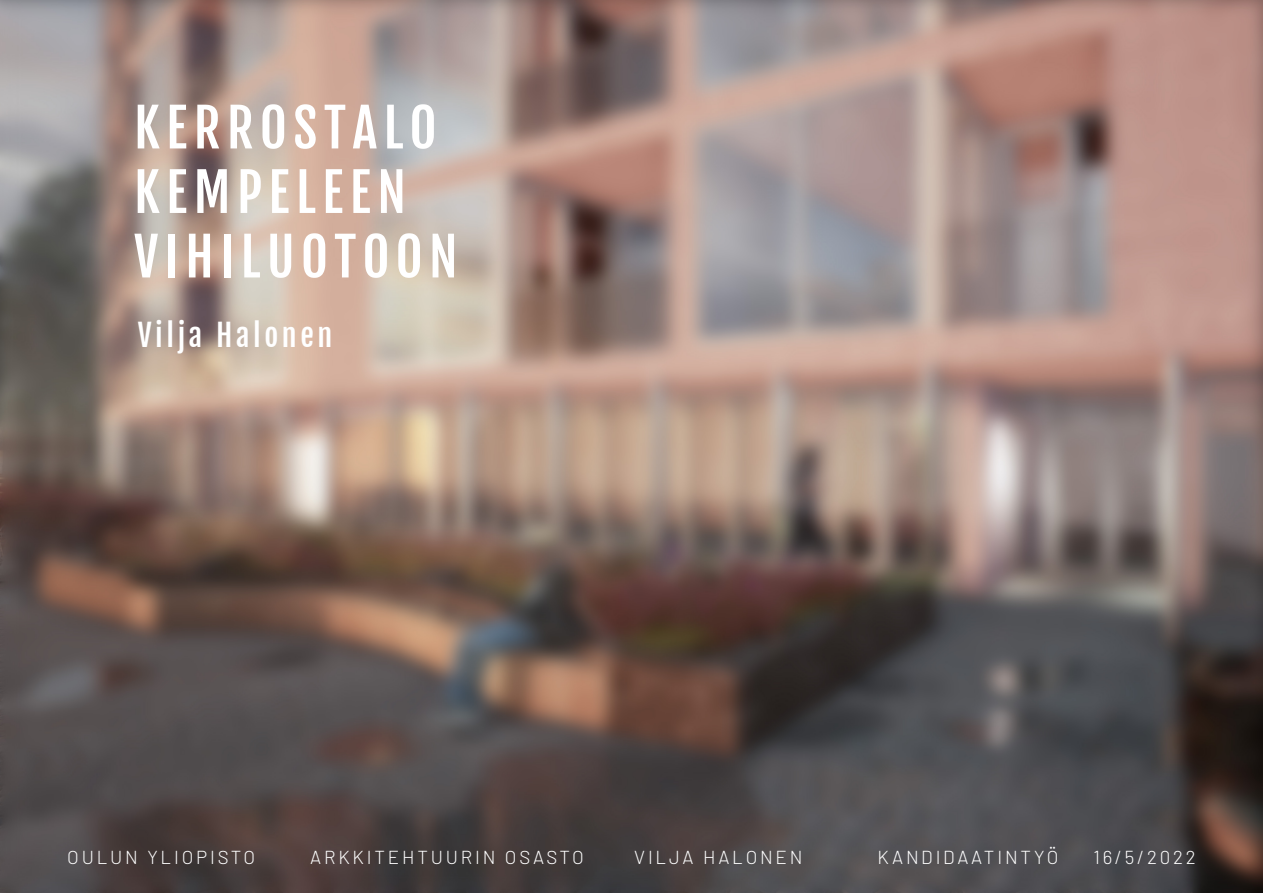
<style>
.page{position:relative;width:1263px;height:893px;background:#fff}
.page>*{position:absolute;margin:0;border:0;box-sizing:border-box;transform-origin:0 0}
.fjalla_one{font:52.5px/64.5px "Fjalla One";letter-spacing:.12em;color:#fff}
.fjalla_one-2{font:30px "Fjalla One";letter-spacing:.12em;color:#fff}
.NAUHA{font:300 18.75px "Barlow";letter-spacing:.15em;color:#fff}
</style>
<div class="page">
<img style="left:0;top:0;width:1263px;height:893px">
<p class="fjalla_one" style="left:134px;top:96px;width:304px">KERROSTALO<br>KEMPELEEN</p>
<p class="fjalla_one" style="left:134px;top:225px;width:325px">VIHILUOTOON</p>
<p class="fjalla_one-2" style="left:138px;top:317px;width:196px">Vilja Halonen</p>
<p class="NAUHA" style="left:67px;top:844px;width:189px">OULUN YLIOPISTO</p>
<p class="NAUHA" style="left:310px;top:844px;width:275px">ARKKITEHTUURIN OSASTO</p>
<p class="NAUHA" style="left:634px;top:844px;width:170px">VILJA HALONEN</p>
<p class="NAUHA" style="left:877px;top:844px;width:183px">KANDIDAATINTYÖ</p>
<p class="NAUHA" style="left:1093px;top:844px;width:104px">16/5/2022</p>
</div>
